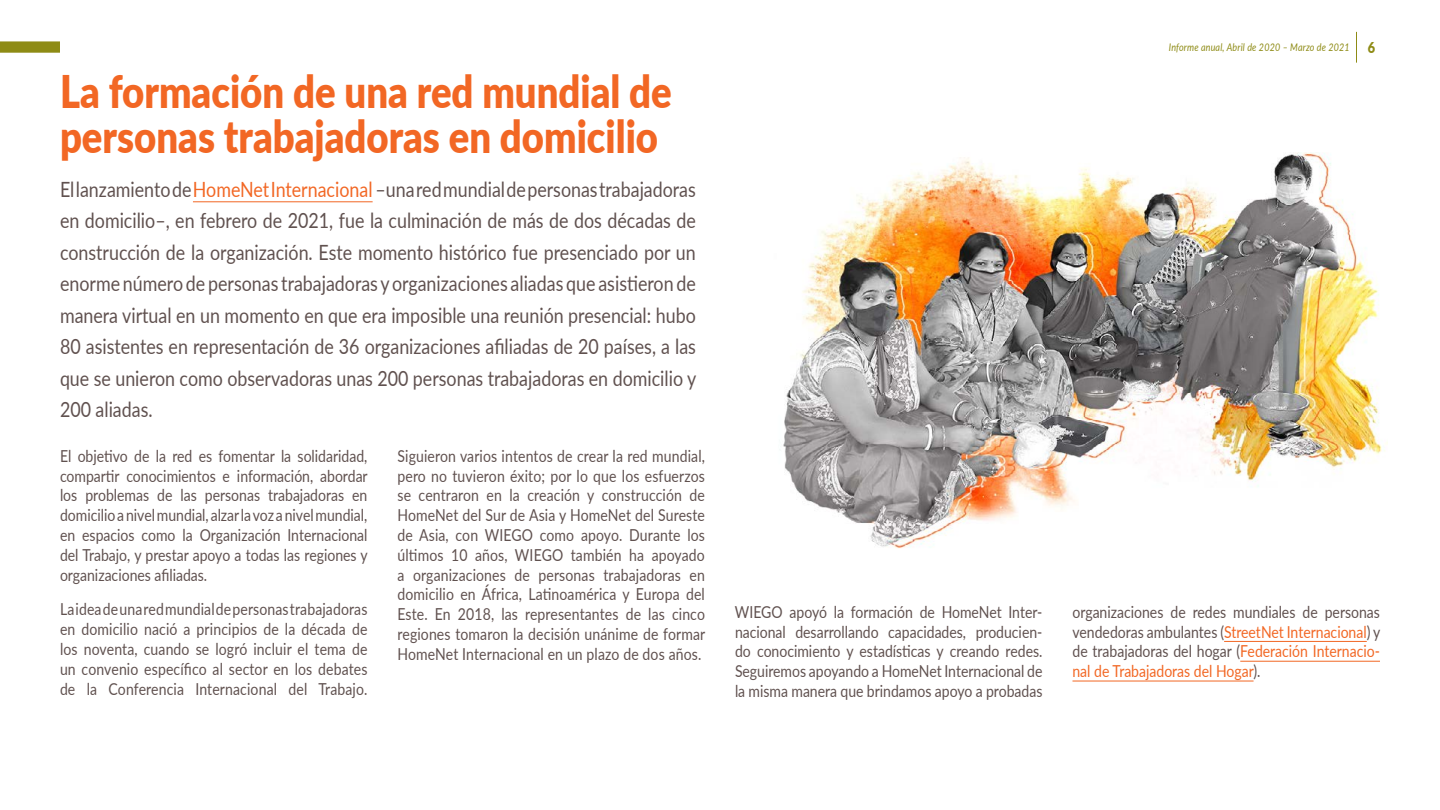
<style>
.page{position:relative;width:1440px;height:810px;background:#fff}
.page>*{position:absolute;margin:0;border:0;box-sizing:border-box;transform-origin:0 0}
.t1{font:900 45px/45px "Lato";color:#f26724;scale:.85 1}
.t2{font:21px/31.5px "Lato";color:#60514f;text-align:justify;scale:.85 1}
.t3{font:16.5px/19.8px "Lato";color:#60514f;text-align:justify;scale:.85 1}
.t4{font:italic 10.5px "Lato";letter-spacing:.02em;color:#8e8b15;scale:.85 1}
.s1{color:#f26724}
.s2{font-weight:900;font-style:normal;font-size:15px}
</style>
<div class="page">
<img style="left:783px;top:152px;width:605px;height:397px">
<hr style="left:193px;top:201px;width:180px;height:1px;background:#f26724">
<hr style="left:1224px;top:641px;width:143px;height:1px;background:#f26724">
<hr style="left:1240px;top:661px;width:140px;height:1px;background:#f26724">
<hr style="left:1072px;top:681px;width:182px;height:1px;background:#f26724">
<div style="left:0;top:41px;width:60px;height:12px;background:#8e8b15"></div>
<hr style="left:1356px;top:32px;width:1px;height:31px;background:#8e8b15">
<h1 class="t1" style="left:60px;top:67px;width:721px">La formación de una red mundial de personas trabajadoras en domicilio</h1>
<p class="t2" style="left:60px;top:173px;width:750px">El lanzamiento de <span class="s1">HomeNet Internacional</span> –una red mundial de personas trabajadoras en domicilio–, en febrero de 2021, fue la culminación de más de dos décadas de construcción de la organización. Este momento histórico fue presenciado por un enorme número de personas trabajadoras y organizaciones aliadas que asistieron de manera virtual en un momento en que era imposible una reunión presencial: hubo 80 asistentes en representación de 36 organizaciones afiliadas de 20 países, a las que se unieron como observadoras unas 200 personas trabajadoras en domicilio y 200 aliadas.</p>
<p class="t3" style="left:60px;top:445px;width:364px">El objetivo de la red es fomentar la solidaridad, compartir conocimientos e información, abordar los problemas de las personas trabajadoras en domicilio a nivel mundial, alzar la voz a nivel mundial, en espacios como la Organización Internacional del Trabajo, y prestar apoyo a todas las regiones y organizaciones afiliadas.</p>
<p class="t3" style="left:60px;top:599px;width:363px">La idea de una red mundial de personas trabajadoras en domicilio nació a principios de la década de los noventa, cuando se logró incluir el tema de un convenio específico al sector en los debates de la Conferencia Internacional del Trabajo.</p>
<p class="t3" style="left:397px;top:445px;width:364px">Siguieron varios intentos de crear la red mundial, pero no tuvieron éxito; por lo que los esfuerzos se centraron en la creación y construcción de HomeNet del Sur de Asia y HomeNet del Sureste de Asia, con WIEGO como apoyo. Durante los últimos 10 años, WIEGO también ha apoyado a organizaciones de personas trabajadoras en domicilio en África, Latinoamérica y Europa del Este. En 2018, las representantes de las cinco regiones tomaron la decisión unánime de formar HomeNet Internacional en un plazo de dos años.</p>
<p class="t4" style="left:1169px;top:40px;width:244px">Informe anual, Abril de 2020 – Marzo de 2021 <span class="s2">6</span></p>
<p class="t3" style="left:735px;top:601px;width:363px">WIEGO apoyó la formación de HomeNet Inter&shy;nacional desarrollando capacidades, producien&shy;do conocimiento y estadísticas y creando redes.<br>Seguiremos apoyando a HomeNet Internacional de la misma manera que brindamos apoyo a probadas</p>
<p class="t3" style="left:1072px;top:601px;width:364px">organizaciones de redes mundiales de personas vendedoras ambulantes (<span class="s1">StreetNet Internacional</span>) y de trabajadoras del hogar (<span class="s1">Federación Internacio&shy;nal de Trabajadoras del Hogar</span>).</p>
</div>
